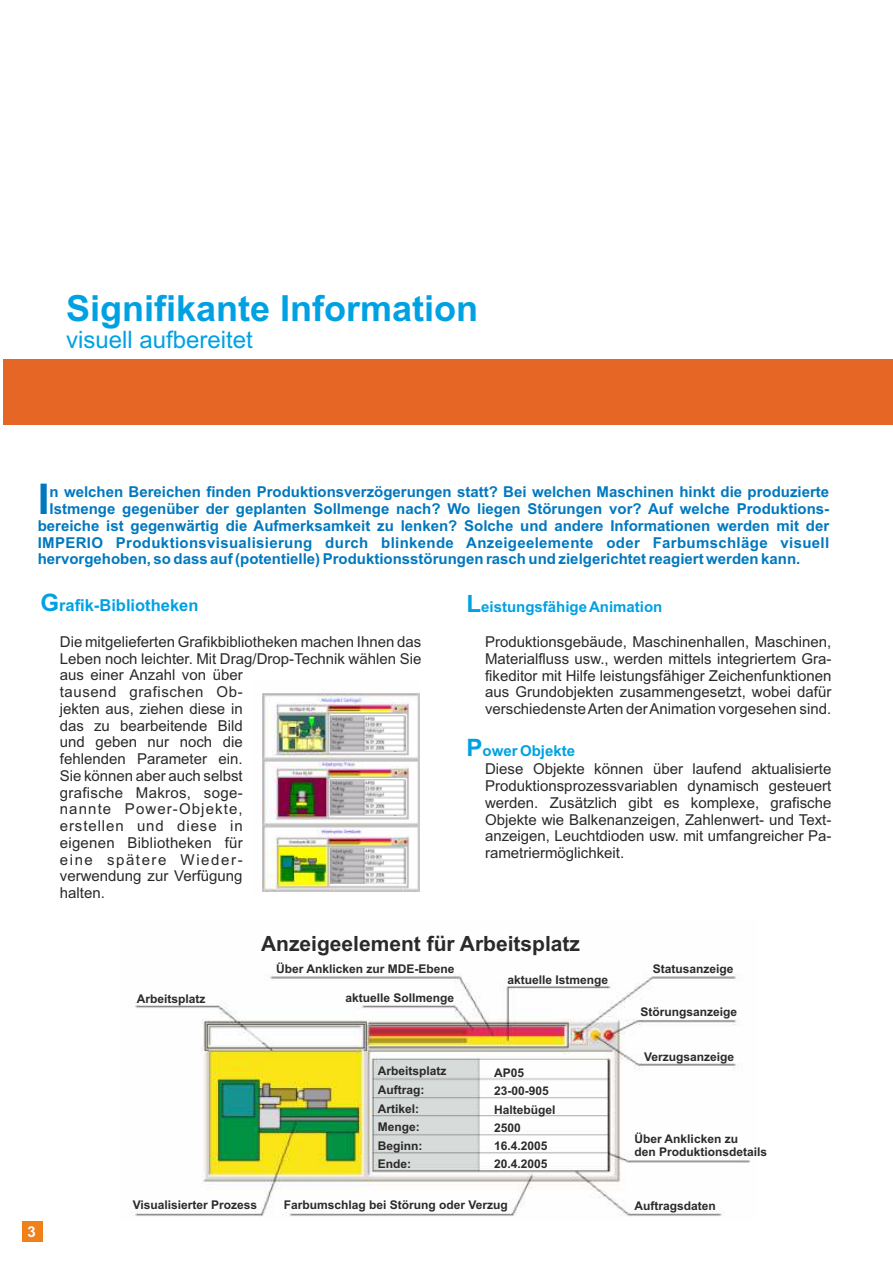
<style>
.page{position:relative;width:893px;height:1263px;background:#fff}
.page>*{position:absolute;margin:0;border:0;box-sizing:border-box;transform-origin:0 0}
.t1{font:700 42.45px "Arial";color:#0078bf}
.t2{font:700 36px "Arial";color:#00a1e3}
.t3{font:24px "Arial";color:#00a1e3}
.t4{font:700 21px "Arial";color:#2b2929}
.t5{font:700 16.5px "Arial";color:#00a1e3}
.t6{font:15px/16.8px "Arial";color:#2b2929;text-align:justify}
.t7{font:700 15px/16.8px "Arial";color:#0078bf;text-align:justify}
.t8{font:700 15px "Arial";color:#00a1e3}
.t9{font:700 15px "Arial";color:#fff}
.t10{font:700 12px/18.6px "Arial";color:#2b2929}
.s1{font-size:24px}
</style>
<div class="page">
<img style="left:263px;top:693px;width:156px;height:198px">
<img style="left:330px;top:847px;width:75px;height:37px">
<img style="left:330px;top:779px;width:75px;height:36px">
<img style="left:330px;top:715px;width:75px;height:36px">
<img style="left:134px;top:975px;width:617px;height:242px">
<div style="left:22px;top:1221px;width:21px;height:21px;background:#f0801a"></div>
<div style="left:4px;top:359px;width:889px;height:65px;background:#e66626"></div>
<h2 class="t2" style="left:66px;top:294px;width:414px">Signifikante Information</h2>
<h3 class="t3" style="left:66px;top:331px;width:188px">visuell aufbereitet</h3>
<h1 class="t1" style="left:38px;top:483px;width:13px">I</h1>
<p class="t7" style="left:50px;top:485px;width:781px">n welchen Bereichen finden Produktionsverzögerungen statt? Bei welchen Maschinen hinkt die produzierte</p>
<p class="t7" style="left:38px;top:502px;width:793px;text-indent:12px">Istmenge gegenüber der geplanten Sollmenge nach? Wo liegen Störungen vor? Auf welche Produktions&shy;bereiche ist gegenwärtig die Aufmerksamkeit zu lenken? Solche und andere Informationen werden mit der IMPERIO Produktionsvisualisierung durch blinkende Anzeigeelemente oder Farbumschläge visuell hervorgehoben, so dass auf (potentielle) Produktionsstörungen rasch und zielgerichtet reagiert werden kann.</p>
<p class="t5" style="left:40px;top:599px;width:160px"><span class="s1">G</span>rafik-Bibliotheken</p>
<p class="t6" style="left:60px;top:634px;width:363px;text-align:left">Die mitgelieferten Grafikbibliotheken machen Ihnen das<br>Leben noch leichter. Mit Drag/Drop-Technik wählen Sie aus einer Anzahl von über<br>tausend grafischen Ob-<br>jekten aus, ziehen diese in<br>das zu bearbeitende Bild<br>und geben nur noch die<br>fehlenden Parameter ein.<br>Sie können aber auch selbst<br>grafische Makros, soge-<br>nannte Power-Objekte,<br>erstellen und diese in<br>eigenen Bibliotheken für<br>eine spätere Wieder-<br>verwendung zur Verfügung<br>halten.</p>
<p class="t8" style="left:467px;top:601px;width:197px"><span class="s1">L</span>eistungsfähige Animation</p>
<p class="t6" style="left:485px;top:635px;width:348px">Produktionsgebäude, Maschinenhallen, Maschinen, Materialfluss usw., werden mittels integriertem Gra&shy;fikeditor mit Hilfe leistungsfähiger Zeichenfunktionen aus Grundobjekten zusammengesetzt, wobei dafür verschiedenste Arten der Animation vorgesehen sind.</p>
<p class="t8" style="left:467px;top:745px;width:110px"><span class="s1">P</span>ower Objekte</p>
<p class="t6" style="left:485px;top:762px;width:348px">Diese Objekte können über laufend aktualisierte Produktionsprozessvariablen dynamisch gesteuert werden. Zusätzlich gibt es komplexe, grafische Objekte wie Balkenanzeigen, Zahlenwert- und Text&shy;anzeigen, Leuchtdioden usw. mit umfangreicher Pa&shy;rametriermöglichkeit.</p>
<h3 class="t4" style="left:261px;top:936px;width:320px">Anzeigeelement für Arbeitsplatz</h3>
<p class="t10" style="left:276px;top:961px;width:180px">Über Anklicken zur MDE-Ebene</p>
<p class="t10" style="left:137px;top:991px;width:70px">Arbeitsplatz</p>
<p class="t10" style="left:345px;top:990px;width:110px">aktuelle Sollmenge</p>
<p class="t10" style="left:507px;top:972px;width:102px">aktuelle Istmenge</p>
<p class="t10" style="left:378px;top:1063px;width:70px">Arbeitsplatz<br>Auftrag:<br>Artikel:<br>Menge:<br>Beginn:<br>Ende:</p>
<p class="t10" style="left:494px;top:1065px;width:63px">AP05<br>23-00-905<br>Haltebügel<br>2500<br>16.4.2005<br>20.4.2005</p>
<p class="t10" style="left:653px;top:960px;width:82px">Statusanzeige</p>
<p class="t10" style="left:641px;top:1003px;width:98px">Störungsanzeige</p>
<p class="t10" style="left:644px;top:1049px;width:92px">Verzugsanzeige</p>
<p class="t10" style="left:634px;top:1133px;width:134px;line-height:13.4px">Über Anklicken zu<br>den Produktionsdetails</p>
<p class="t9" style="left:28px;top:1226px;width:10px">3</p>
<p class="t10" style="left:133px;top:1197px;width:126px">Visualisierter Prozess</p>
<p class="t10" style="left:284px;top:1197px;width:226px">Farbumschlag bei Störung oder Verzug</p>
<p class="t10" style="left:634px;top:1197px;width:83px">Auftragsdaten</p>
</div>
